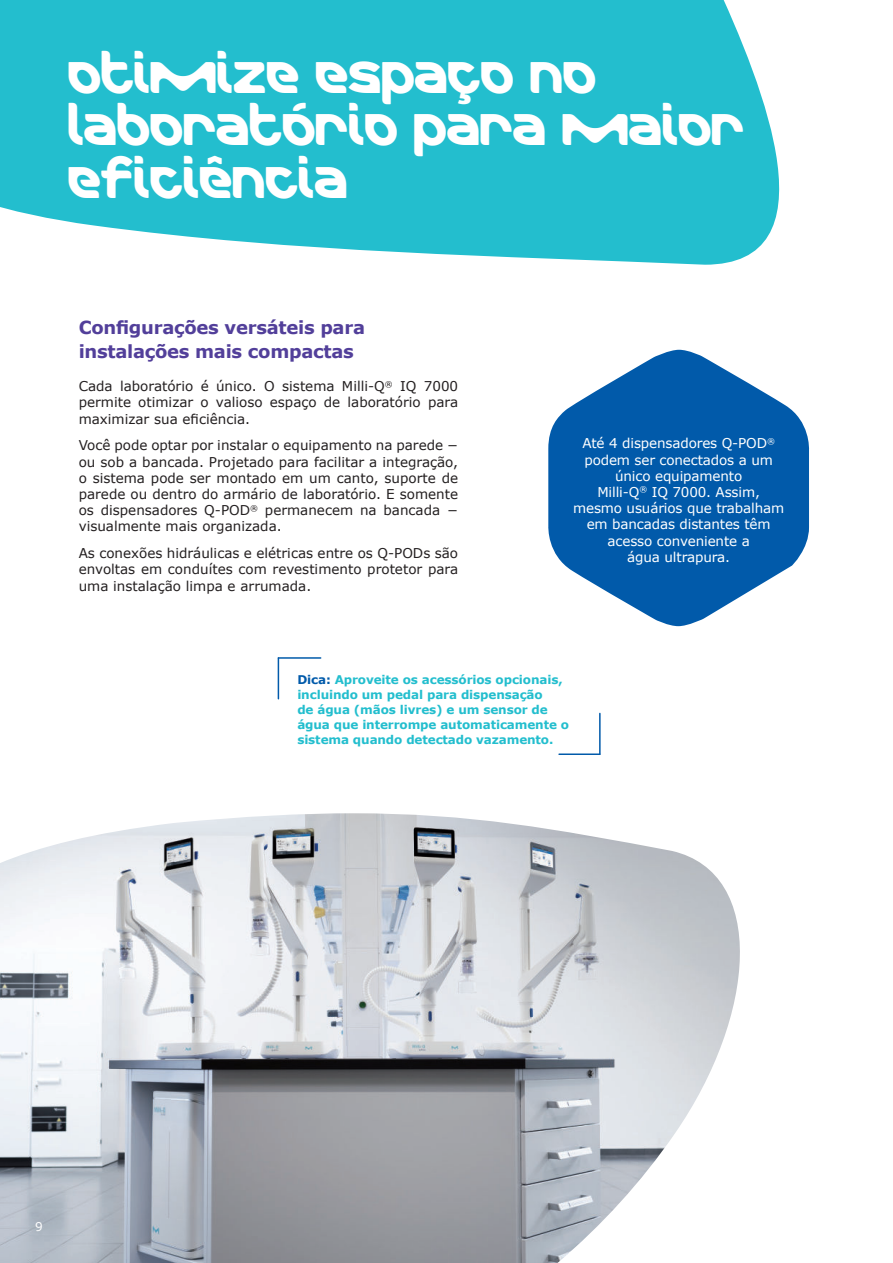
<style>
.page{position:relative;width:893px;height:1263px;background:#fff}
.page>*{position:absolute;margin:0;border:0;box-sizing:border-box;transform-origin:0 0}
.t1{font:45px/52.5px "Merck";letter-spacing:-.02em;color:#fff}
.t2{font:700 18px/24px "Verdana";letter-spacing:-.015em;color:#523f9a}
.t3{font:13.5px/16.2px "Verdana";color:#231f20;text-align:justify}
.t4{font:13.5px/16.2px "Verdana";letter-spacing:-.01em;color:#fff;text-align:center}
.t5{font:700 12px/15px "Verdana";letter-spacing:-.01em;color:#23bece}
.t6{font:12px "Verdana";color:#fff}
.s1{color:#015aaa}
</style>
<div class="page">
<img style="left:0;top:813px;width:740px;height:450px">
<svg style="left:0;top:0;width:780px;height:265px;fill:#23bece"></svg>
<svg style="left:548px;top:350px;width:262px;height:276px;fill:#015aaa"></svg>
<hr style="left:278px;top:658px;width:1px;height:41px;background:#015aaa">
<hr style="left:278px;top:657px;width:43px;height:2px;background:#015aaa">
<hr style="left:599px;top:713px;width:2px;height:41px;background:#015aaa">
<hr style="left:559px;top:753px;width:41px;height:2px;background:#015aaa">
<h1 class="t1" style="left:68px;top:51px;width:679px">Otimize espaço no laboratório para maior eficiência</h1>
<h2 class="t2" style="left:79px;top:315px;width:288px">Configurações versáteis para instalações mais compactas</h2>
<p class="t3" style="left:79px;top:378px;width:381px">Cada laboratório é único. O sistema Milli-Q<sup>®</sup> IQ 7000 permite otimizar o valioso espaço de laboratório para maximizar sua eficiência.</p>
<p class="t3" style="left:79px;top:437px;width:381px">Você pode optar por instalar o equipamento na parede − ou sob a bancada. Projetado para facilitar a integração, o sistema pode ser montado em um canto, suporte de parede ou dentro do armário de laboratório. E somente os dispensadores Q-POD<sup>®</sup> permanecem na bancada − visualmente mais organizada.</p>
<p class="t3" style="left:79px;top:545px;width:381px">As conexões hidráulicas e elétricas entre os Q-PODs são envoltas em conduítes com revestimento protetor para uma instalação limpa e arrumada.</p>
<p class="t4" style="left:573px;top:435px;width:213px">Até 4 dispensadores Q-POD<sup>® </sup>podem ser conectados a um único equipamento<br>Milli-Q<sup>®</sup> IQ 7000. Assim, mesmo usuários que trabalham em bancadas distantes têm acesso conveniente a<br>água ultrapura.</p>
<p class="t5" style="left:297px;top:673px;width:273px"><span class="s1">Dica:</span> Aproveite os acessórios opcionais, incluindo um pedal para dispensação<br>de água (mãos livres) e um sensor de água que interrompe automaticamente o sistema quando detectado vazamento.</p>
<p class="t6" style="left:35px;top:1218px;width:9px">9</p>
</div>
